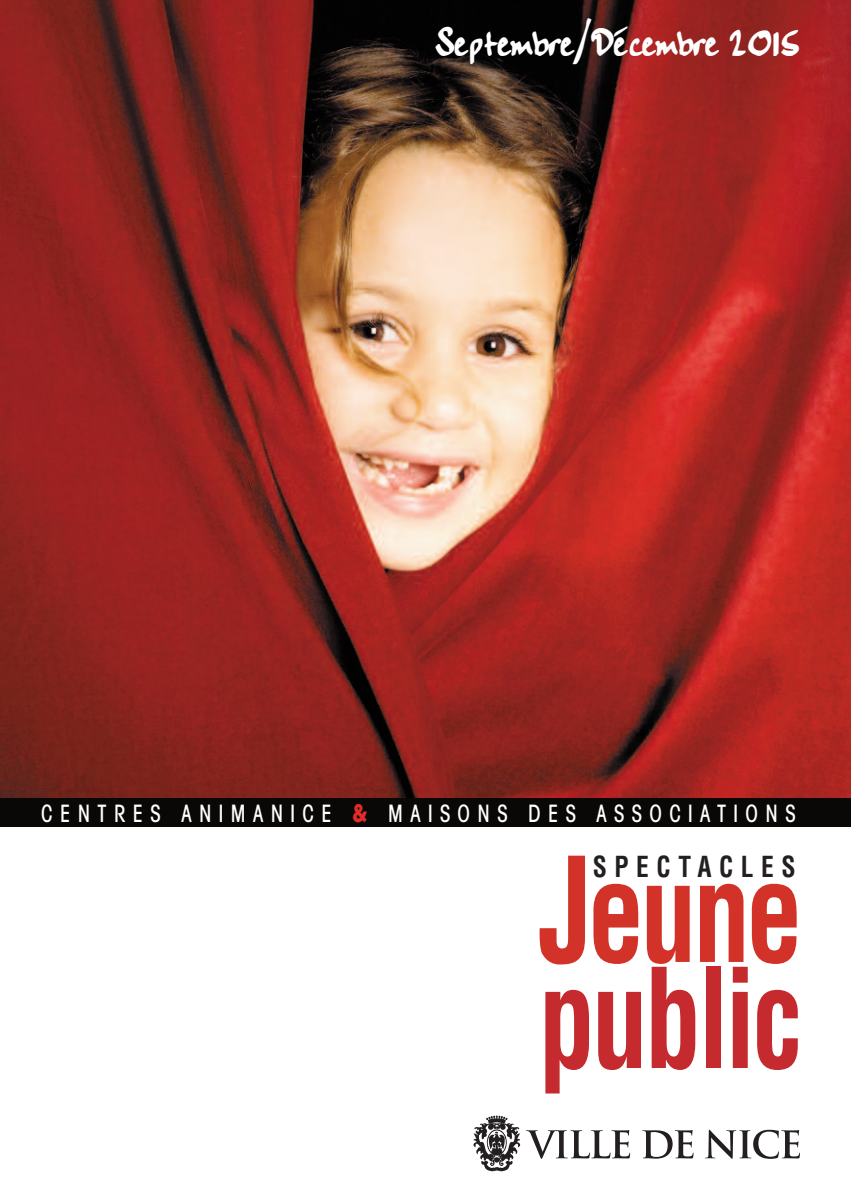
<style>
.page{position:relative;width:851px;height:1191px;background:#fff}
.page>*{position:absolute;margin:0;border:0;box-sizing:border-box;transform-origin:0 0}
.t1{font:700 condensed 135px/106px "Helvetica";letter-spacing:-.04em;color:#c42a2e;scale:.85 1}
.t2{font:45.4px "Handwriting Plain";color:#fff;scale:.88 1}
.t3{font:700 condensed 28.2px "Helvetica";letter-spacing:.3em;color:#231f20;scale:.9 1}
.t4{font:500 condensed 24px "Avant Garde";letter-spacing:.365em;color:#fff;scale:.85 1}
.s1{font-weight:700;font-stretch:normal;color:#e32c29}
.s2{font-size:141.6px;color:#d23228}
.s3{color:#d23228}
</style>
<div class="page">
<svg style="left:473px;top:1115px;width:47px;height:56px"></svg>
<svg style="left:526px;top:1130px;width:104px;height:28px"></svg>
<svg style="left:642px;top:1130px;width:51px;height:28px"></svg>
<svg style="left:705px;top:1129px;width:94px;height:29px"></svg>
<img style="left:0;top:0;width:850px;height:798px">
<div style="left:0;top:798px;width:850px;height:29px;background:#090807"></div>
<h2 class="t2" style="left:434px;top:13px;width:417px">Septembre/Décembre 2015</h2>
<p class="t4" style="left:41px;top:804px;width:888px">CENTRES ANIMANICE <span class="s1">&amp;</span> MAISONS DES ASSOCIATIONS</p>
<p class="t3" style="left:592px;top:850px;width:227px">SPECTACLES</p>
<h1 class="t1" style="left:538px;top:862px;width:312px"><span class="s2">J</span><span class="s3">eune </span>public</h1>
</div>
